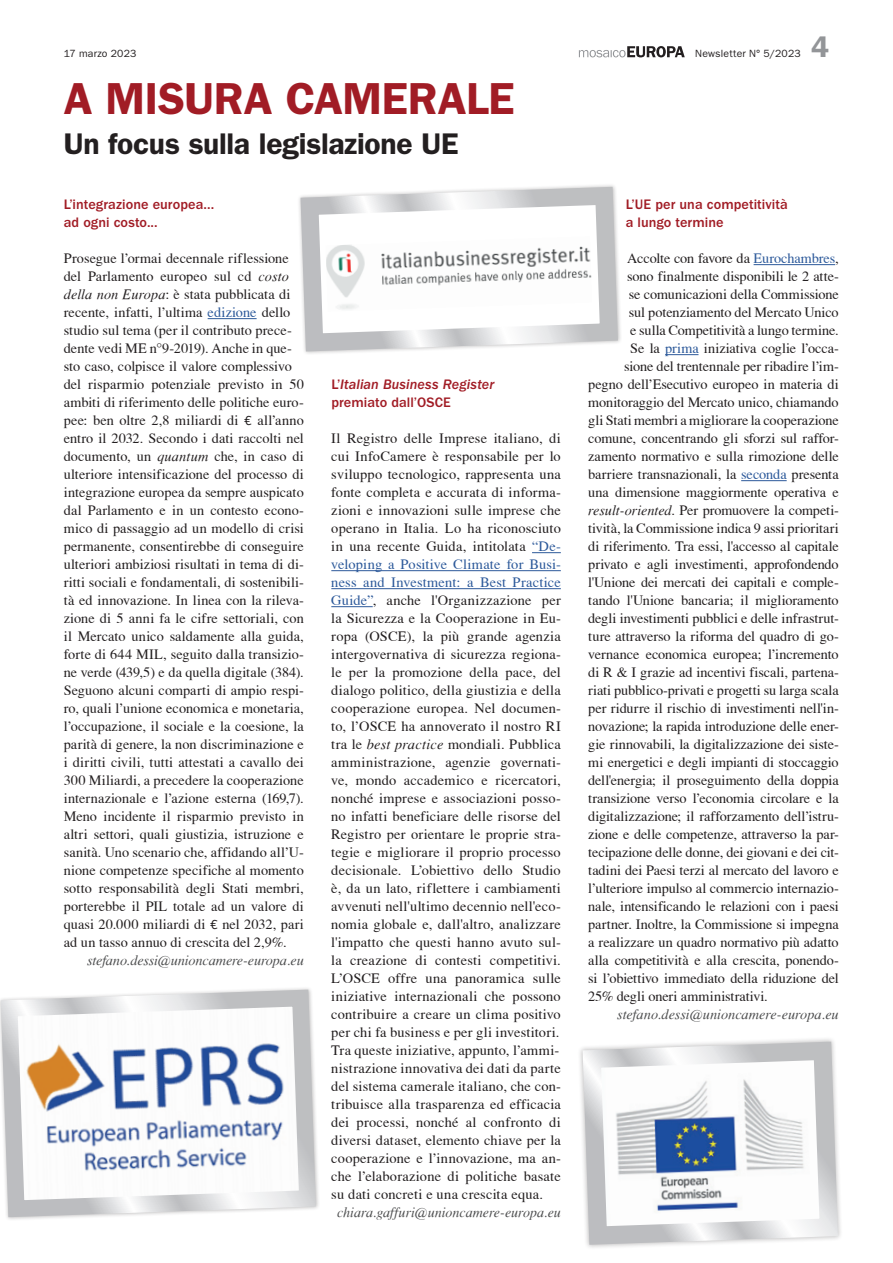
<style>
.page{position:relative;width:893px;height:1263px;background:#fff}
.page>*{position:absolute;margin:0;border:0;box-sizing:border-box;transform-origin:0 0}
.t1{font:600 45px "ITC Franklin Gothic Std";letter-spacing:-.01em;color:#a11c25}
.t2{font:600 30px "ITC Franklin Gothic Std";letter-spacing:-.01em;color:#231f20}
.t3{font:600 30px "ITC Franklin Gothic Std";color:#939598}
.t4{font:14.25px/18px "T Acc LAD";color:#231f20;text-align:justify}
.t5{font:14.25px "T Acc LAD Italic";letter-spacing:-.005em;color:#4b4c4d}
.t6{font:500 14.25px/18px "ITC Franklin Gothic Std";letter-spacing:.005em;color:#a11c25}
.t7{font:14.25px "ITC Franklin Gothic Std Med It";letter-spacing:.005em;color:#a11c25}
.t8{font:10.5px "ITC Franklin Gothic Std";letter-spacing:.015em;color:#231f20}
.s1{font-family:"T Acc LAD Italic"}
.s2{color:#2c599a}
.s3{font-family:"Signika";font-weight:300}
.s4{font-family:"ITC Franklin Gothic Std";font-weight:500}
</style>
<div class="page">
<svg style="left:579px;top:46px;width:106px;height:11px"></svg>
<hr style="left:754px;top:264px;width:81px;height:1px;background:#2c599a">
<hr style="left:665px;top:354px;width:33px;height:1px;background:#2c599a">
<hr style="left:741px;top:480px;width:46px;height:1px;background:#2c599a">
<svg style="left:532px;top:552px;width:29px;height:1px"></svg>
<hr style="left:331px;top:570px;width:230px;height:1px;background:#2c599a">
<hr style="left:331px;top:588px;width:230px;height:1px;background:#2c599a">
<hr style="left:331px;top:606px;width:42px;height:1px;background:#2c599a">
<hr style="left:208px;top:318px;width:49px;height:1px;background:#2c599a">
<svg style="left:0;top:988px;width:319px;height:232px"></svg>
<svg style="left:580px;top:1039px;width:261px;height:209px"></svg>
<svg style="left:299px;top:185px;width:322px;height:169px"></svg>
<p class="t8" style="left:64px;top:48px;width:74px">17 marzo 2023</p>
<p class="t8" style="left:695px;top:48px;width:107px">Newsletter N° 5/2023</p>
<h1 class="t1" style="left:64px;top:72px;width:452px">A MISURA CAMERALE</h1>
<h2 class="t2" style="left:64px;top:126px;width:396px">Un focus sulla legislazione UE</h2>
<h2 class="t3" style="left:811px;top:29px;width:19px">4</h2>
<p class="t6" style="left:64px;top:195px;width:152px">L’integrazione europea... ad ogni costo...</p>
<p class="t4" style="left:64px;top:249px;width:242px;text-align:left">Prosegue l’ormai decennale riflessione del Parlamento europeo sul cd <span class="s1">costo della non Europa</span>: è stata pubblicata di recente, infatti, l’ultima <span class="s2">edizione</span> dello studio sul tema (per il contributo prece&shy;dente vedi ME n°9-2019). Anche in que&shy;sto caso, colpisce il valore complessivo del risparmio potenziale previsto in 50 ambiti di riferimento delle politiche euro&shy;pee: ben oltre 2,8 miliardi di <span class="s3">€</span> all’anno entro il 2032. Secondo i dati raccolti nel documento, un <span class="s1">quantum</span> che, in caso di ulteriore intensificazione del processo di integrazione europea da sempre auspicato dal Parlamento e in un contesto econo&shy;mico di passaggio ad un modello di crisi permanente, consentirebbe di conseguire ulteriori ambiziosi risultati in tema di di&shy;ritti sociali e fondamentali, di sostenibili&shy;tà ed innovazione. In linea con la rileva&shy;zione di 5 anni fa le cifre settoriali, con il Mercato unico saldamente alla guida, forte di 644 MIL, seguito dalla transizio&shy;ne verde (439,5) e da quella digitale (384).<br>Seguono alcuni comparti di ampio respi&shy;ro, quali l’unione economica e monetaria, l’occupazione, il sociale e la coesione, la parità di genere, la non discriminazione e i diritti civili, tutti attestati a cavallo dei 300 Miliardi, a precedere la cooperazione internazionale e l’azione esterna (169,7).<br>Meno incidente il risparmio previsto in altri settori, quali giustizia, istruzione e sanità. Uno scenario che, affidando all’U&shy;nione competenze specifiche al momento sotto responsabilità degli Stati membri, porterebbe il PIL totale ad un valore di quasi 20.000 miliardi di <span class="s3">€</span> nel 2032, pari ad un tasso annuo di crescita del 2,9%.</p>
<p class="t5" style="left:87px;top:952px;width:218px">stefano.dessi@unioncamere-europa.eu</p>
<p class="t7" style="left:331px;top:376px;width:165px"><span class="s4">L’</span>Italian Business Register</p>
<p class="t6" style="left:331px;top:393px;width:121px">premiato dall’OSCE</p>
<p class="t4" style="left:331px;top:429px;width:231px">Il Registro delle Imprese italiano, di cui InfoCamere è responsabile per lo sviluppo tecnologico, rappresenta una fonte completa e accurata di informa&shy;zioni e innovazioni sulle imprese che operano in Italia. Lo ha riconosciuto in una recente Guida, intitolata <span class="s2">“De&shy;veloping a Positive Climate for Busi&shy;ness and Investment: a Best Practice Guide”</span>, anche l'Organizzazione per la Sicurezza e la Cooperazione in Eu&shy;ropa (OSCE), la più grande agenzia intergovernativa di sicurezza regiona&shy;le per la promozione della pace, del dialogo politico, della giustizia e della cooperazione europea. Nel documen&shy;to, l’OSCE ha annoverato il nostro RI tra le <span class="s1">best practice</span> mondiali. Pubblica amministrazione, agenzie governati&shy;ve, mondo accademico e ricercatori, nonché imprese e associazioni posso&shy;no infatti beneficiare delle risorse del Registro per orientare le proprie stra&shy;tegie e migliorare il proprio processo decisionale. L’obiettivo dello Studio è, da un lato, riflettere i cambiamenti avvenuti nell'ultimo decennio nell'eco&shy;nomia globale e, dall'altro, analizzare l'impatto che questi hanno avuto sul&shy;la creazione di contesti competitivi.<br>L’OSCE offre una panoramica sulle iniziative internazionali che possono contribuire a creare un clima positivo per chi fa business e per gli investitori.<br>Tra queste iniziative, appunto, l’ammi&shy;nistrazione innovativa dei dati da parte del sistema camerale italiano, che con&shy;tribuisce alla trasparenza ed efficacia dei processi, nonché al confronto di diversi dataset, elemento chiave per la cooperazione e l’innovazione, ma an&shy;che l’elaborazione di politiche basate su dati concreti e una crescita equa.</p>
<p class="t5" style="left:337px;top:1204px;width:225px">chiara.gaffuri@unioncamere-europa.eu</p>
<p class="t6" style="left:626px;top:195px;width:164px">L’UE per una competitività a lungo termine</p>
<p class="t4" style="left:627px;top:249px;width:213px">Accolte con favore da <span class="s2">Eurochambres</span>,</p>
<p class="t4" style="left:627px;top:267px;width:213px">sono finalmente disponibili le 2 atte-</p>
<p class="t4" style="left:629px;top:285px;width:211px">se comunicazioni della Commissione</p>
<p class="t4" style="left:629px;top:303px;width:211px">sul potenziamento del Mercato Unico</p>
<p class="t4" style="left:630px;top:321px;width:210px">e sulla Competitività a lungo termine.</p>
<p class="t4" style="left:630px;top:339px;width:210px">Se la <span class="s2">prima</span> iniziativa coglie l’occa-</p>
<p class="t4" style="left:624px;top:357px;width:216px">sione del trentennale per ribadire l’im-</p>
<p class="t4" style="left:588px;top:375px;width:252px">pegno dell’Esecutivo europeo in materia di</p>
<p class="t4" style="left:588px;top:393px;width:252px">monitoraggio del Mercato unico, chiamando</p>
<p class="t4" style="left:588px;top:411px;width:252px">gli Stati membri a migliorare la cooperazione</p>
<p class="t4" style="left:588px;top:429px;width:252px">comune, concentrando gli sforzi sul raffor-</p>
<p class="t4" style="left:588px;top:447px;width:252px">zamento normativo e sulla rimozione delle</p>
<p class="t4" style="left:588px;top:465px;width:252px">barriere transnazionali, la <span class="s2">seconda</span> presenta</p>
<p class="t4" style="left:588px;top:483px;width:252px">una dimensione maggiormente operativa e</p>
<p class="t4" style="left:588px;top:501px;width:252px"><span class="s1">result-oriented</span>. Per promuovere la competi-</p>
<p class="t4" style="left:588px;top:519px;width:252px">tività, la Commissione indica 9 assi prioritari</p>
<p class="t4" style="left:588px;top:537px;width:252px">di riferimento. Tra essi, l'accesso al capitale</p>
<p class="t4" style="left:588px;top:555px;width:252px">privato e agli investimenti, approfondendo</p>
<p class="t4" style="left:588px;top:573px;width:252px">l'Unione dei mercati dei capitali e comple-</p>
<p class="t4" style="left:588px;top:591px;width:252px">tando l'Unione bancaria; il miglioramento</p>
<p class="t4" style="left:588px;top:609px;width:252px">degli investimenti pubblici e delle infrastrut-</p>
<p class="t4" style="left:588px;top:627px;width:252px">ture attraverso la riforma del quadro di go-</p>
<p class="t4" style="left:588px;top:645px;width:252px">vernance economica europea; l’incremento</p>
<p class="t4" style="left:588px;top:663px;width:252px">di R &amp; I grazie ad incentivi fiscali, partena-</p>
<p class="t4" style="left:588px;top:681px;width:252px">riati pubblico-privati e progetti su larga scala</p>
<p class="t4" style="left:588px;top:699px;width:252px">per ridurre il rischio di investimenti nell'in-</p>
<p class="t4" style="left:588px;top:717px;width:252px">novazione; la rapida introduzione delle ener-</p>
<p class="t4" style="left:588px;top:735px;width:252px">gie rinnovabili, la digitalizzazione dei siste-</p>
<p class="t4" style="left:588px;top:753px;width:252px">mi energetici e degli impianti di stoccaggio</p>
<p class="t4" style="left:588px;top:771px;width:252px">dell'energia; il proseguimento della doppia</p>
<p class="t4" style="left:588px;top:789px;width:252px">transizione verso l’economia circolare e la</p>
<p class="t4" style="left:588px;top:807px;width:252px">digitalizzazione; il rafforzamento dell’istru-</p>
<p class="t4" style="left:588px;top:825px;width:252px">zione e delle competenze, attraverso la par-</p>
<p class="t4" style="left:588px;top:843px;width:252px">tecipazione delle donne, dei giovani e dei cit-</p>
<p class="t4" style="left:588px;top:861px;width:252px">tadini dei Paesi terzi al mercato del lavoro e</p>
<p class="t4" style="left:588px;top:879px;width:252px">l’ulteriore impulso al commercio internazio-</p>
<p class="t4" style="left:588px;top:897px;width:252px">nale, intensificando le relazioni con i paesi</p>
<p class="t4" style="left:588px;top:915px;width:252px">partner. Inoltre, la Commissione si impegna</p>
<p class="t4" style="left:588px;top:933px;width:252px">a realizzare un quadro normativo più adatto</p>
<p class="t4" style="left:588px;top:951px;width:252px">alla competitività e alla crescita, ponendo-</p>
<p class="t4" style="left:588px;top:969px;width:252px">si l’obiettivo immediato della riduzione del</p>
<p class="t4" style="left:588px;top:987px;width:181px">25% degli oneri amministrativi.</p>
<p class="t5" style="left:617px;top:1006px;width:223px">stefano.dessi@unioncamere-europa.eu</p>
</div>
